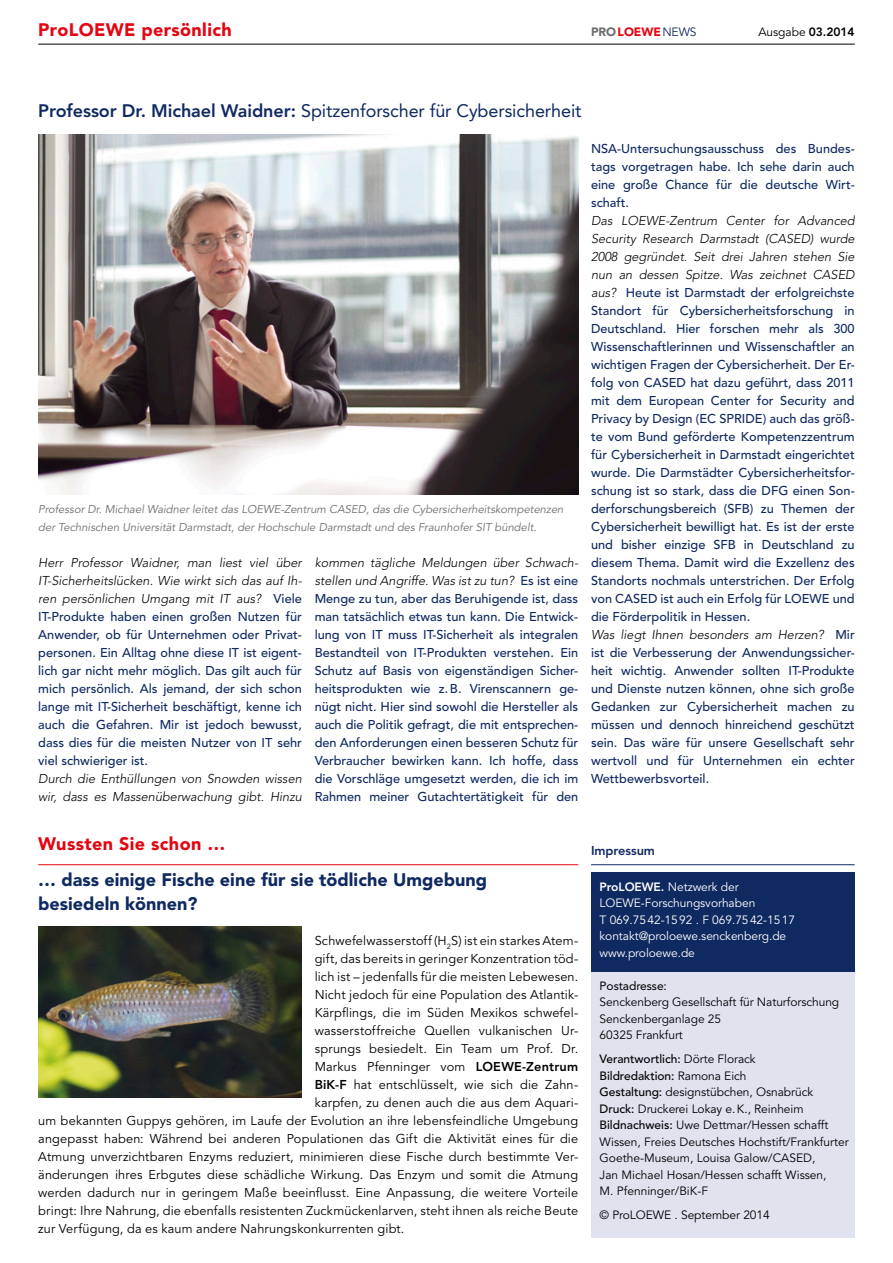
<style>
.page{position:relative;width:893px;height:1263px;background:#fff}
.page>*{position:absolute;margin:0;border:0;box-sizing:border-box;transform-origin:0 0}
.t1{font:18px "Avenir LT Std";letter-spacing:-.005em;color:#0f2961}
.t2{font:900 18px/24px "Avenir LT Std";color:#0f2961}
.t3{font:900 18px "Avenir LT Std";letter-spacing:.02em;color:#e30512}
.t4{font:500 12.75px/18px "Avenir LT Std";color:#0f2961;text-align:justify}
.Head_news{font:12.75px "Avenir LT Std";letter-spacing:.01em;color:#000}
.t5{font:italic 300 12.75px/18px "Avenir LT Std";color:#000}
.t6{font:800 12.75px "Avenir LT Std";letter-spacing:-.005em;color:#0f2961}
.t7{font:12px/16.5px "Avenir LT Std";letter-spacing:-.005em;color:#000}
.t8{font:12px/16.5px "Avenir LT Std";letter-spacing:-.005em;color:#fff}
.t9{font:500 12px "Avenir LT Std";letter-spacing:-.005em;color:#000}
.t10{font:900 12px "Avenir LT Std";letter-spacing:-.005em;color:#e30512}
.t11{font:12px "Avenir LT Std";letter-spacing:-.005em;color:#000}
.t12{font:italic 11.25px/18px "Avenir LT Std";color:#6e6e6e}
.s1{color:#6e6e6e}
.s2{font-weight:400;color:#0f2961}
.s3{font-weight:800}
.s4{font-weight:300;font-style:italic;color:#000}
.s5{font-weight:400}
.s6{font-weight:500}
</style>
<div class="page">
<img style="left:38px;top:135px;width:540px;height:360px">
<hr style="left:38px;top:44px;width:817px;height:1px;background:#000">
<div style="left:591px;top:891px;width:264px;height:346px;background:#e0e2ee"></div>
<div style="left:591px;top:873px;width:264px;height:99px;background:#0f2961"></div>
<hr style="left:591px;top:864px;width:264px;height:1px;background:#0f2961">
<hr style="left:38px;top:864px;width:540px;height:1px;background:#e30512">
<img style="left:38px;top:927px;width:264px;height:170px">
<p class="t3" style="left:38px;top:19px;width:195px">ProLOEWE persönlich</p>
<p class="t10" style="left:591px;top:24px;width:107px"><span class="s1">PRO</span>LOEWE<span class="s2">NEWS</span></p>
<p class="t7" style="left:758px;top:24px;width:98px">Ausgabe <span class="s3">03.2014</span></p>
<p class="t1" style="left:38px;top:100px;width:545px"><span class="s3">Professor Dr. Michael Waidner:</span> Spitzenforscher für Cybersicherheit</p>
<p class="t12" style="left:38px;top:500px;width:527px">Professor Dr. Michael Waidner leitet das LOEWE-Zentrum CASED, das die Cybersicherheitskompetenzen der Technischen Universität Darmstadt, der Hochschule Darmstadt und des Fraunhofer SIT bündelt.</p>
<p class="t4" style="left:38px;top:553px;width:265px"><span class="s4">Herr Professor Waidner, man liest viel über IT-Sicherheitslücken. Wie wirkt sich das auf Ih&shy;ren persönlichen Umgang mit IT aus?</span> Viele IT-Produkte haben einen großen Nutzen für Anwender, ob für Unternehmen oder Privat&shy;personen. Ein Alltag ohne diese IT ist eigent&shy;lich gar nicht mehr möglich. Das gilt auch für mich persönlich. Als jemand, der sich schon lange mit IT-Sicherheit beschäftigt, kenne ich auch die Gefahren. Mir ist jedoch bewusst, dass dies für die meisten Nutzer von IT sehr viel schwieriger ist.</p>
<p class="t5" style="left:38px;top:769px;width:265px">Durch die Enthüllungen von Snowden wissen wir, dass es Massenüberwachung gibt. Hinzu</p>
<p class="t4" style="left:315px;top:553px;width:265px"><span class="s4">kommen tägliche Meldungen über Schwach&shy;stellen und Angriffe. Was ist zu tun?</span> Es ist eine Menge zu tun, aber das Beruhigende ist, dass man tatsächlich etwas tun kann. Die Entwick&shy;lung von IT muss IT-Sicherheit als integralen Bestandteil von IT-Produkten verstehen. Ein Schutz auf Basis von eigenständigen Sicher&shy;heitsprodukten wie z.B. Virenscannern ge&shy;nügt nicht. Hier sind sowohl die Hersteller als auch die Politik gefragt, die mit entsprechen&shy;den Anforderungen einen besseren Schutz für Verbraucher bewirken kann. Ich hoffe, dass die Vorschläge umgesetzt werden, die ich im Rahmen meiner Gutachtertätigkeit für den</p>
<p class="t4" style="left:591px;top:139px;width:265px">NSA-Untersuchungsausschuss des Bundes&shy;tags vorgetragen habe. Ich sehe darin auch eine große Chance für die deutsche Wirt&shy;schaft.</p>
<p class="t4" style="left:591px;top:211px;width:265px"><span class="s4">Das LOEWE-Zentrum Center for Advanced Security Research Darmstadt (CASED) wurde 2008 gegründet. Seit drei Jahren stehen Sie nun an dessen Spitze. Was zeichnet CASED aus?</span> Heute ist Darmstadt der erfolgreichste Standort für Cybersicherheitsforschung in Deutschland. Hier forschen mehr als 300<br>Wissenschaftlerinnen und Wissenschaftler an wichtigen Fragen der Cybersicherheit. Der Er&shy;folg von CASED hat dazu geführt, dass 2011 mit dem European Center for Security and Privacy by Design (EC SPRIDE) auch das größ&shy;te vom Bund geförderte Kompetenzzentrum für Cybersicherheit in Darmstadt eingerichtet wurde. Die Darmstädter Cybersicherheitsfor&shy;schung ist so stark, dass die DFG einen Son&shy;derforschungsbereich (SFB) zu Themen der Cybersicherheit bewilligt hat. Es ist der erste und bisher einzige SFB in Deutschland zu diesem Thema. Damit wird die Exzellenz des Standorts nochmals unterstrichen. Der Erfolg von CASED ist auch ein Erfolg für LOEWE und die Förderpolitik in Hessen.</p>
<p class="t4" style="left:591px;top:625px;width:265px"><span class="s4">Was liegt Ihnen besonders am Herzen?</span> Mir ist die Verbesserung der Anwendungssicher&shy;heit wichtig. Anwender sollten IT-Produkte und Dienste nutzen können, ohne sich große Gedanken zur Cybersicherheit machen zu müssen und dennoch hinreichend geschützt sein. Das wäre für unsere Gesellschaft sehr wertvoll und für Unternehmen ein echter Wettbewerbsvorteil.</p>
<p class="t3" style="left:38px;top:833px;width:189px">Wussten Sie schon …</p>
<p class="t2" style="left:38px;top:868px;width:450px">… dass einige Fische eine für sie tödliche Umgebung besiedeln können?</p>
<p class="Head_news" style="left:315px;top:933px;width:265px">Schwefelwasserstoff (H<sub>2</sub>S) ist ein starkes Atem-</p>
<p class="Head_news" style="left:315px;top:951px;width:265px">gift, das bereits in geringer Konzentration töd-</p>
<p class="Head_news" style="left:315px;top:969px;width:265px">lich ist – jedenfalls für die meisten Lebewesen.</p>
<p class="Head_news" style="left:315px;top:987px;width:265px">Nicht jedoch für eine Population des Atlantik-</p>
<p class="Head_news" style="left:315px;top:1005px;width:265px">Kärpflings, die im Süden Mexikos schwefel-</p>
<p class="Head_news" style="left:315px;top:1023px;width:265px">wasserstoffreiche Quellen vulkanischen Ur-</p>
<p class="Head_news" style="left:315px;top:1041px;width:265px">sprungs besiedelt. Ein Team um Prof. Dr.</p>
<p class="Head_news" style="left:315px;top:1059px;width:265px">Markus Pfenninger vom <span class="s3">LOEWE-Zentrum</span></p>
<p class="Head_news" style="left:315px;top:1077px;width:265px"><span class="s3">BiK-F</span> hat entschlüsselt, wie sich die Zahn-</p>
<p class="Head_news" style="left:315px;top:1095px;width:265px">karpfen, zu denen auch die aus dem Aquari-</p>
<p class="Head_news" style="left:38px;top:1113px;width:541px">um bekannten Guppys gehören, im Laufe der Evolution an ihre lebensfeindliche Umgebung</p>
<p class="Head_news" style="left:38px;top:1131px;width:541px">angepasst haben: Während bei anderen Populationen das Gift die Aktivität eines für die</p>
<p class="Head_news" style="left:38px;top:1149px;width:541px">Atmung unverzichtbaren Enzyms reduziert, minimieren diese Fische durch bestimmte Ver-</p>
<p class="Head_news" style="left:38px;top:1167px;width:541px">änderungen ihres Erbgutes diese schädliche Wirkung. Das Enzym und somit die Atmung</p>
<p class="Head_news" style="left:38px;top:1185px;width:541px">werden dadurch nur in geringem Maße beeinflusst. Eine Anpassung, die weitere Vorteile</p>
<p class="Head_news" style="left:38px;top:1203px;width:541px">bringt: Ihre Nahrung, die ebenfalls resistenten Zuckmückenlarven, steht ihnen als reiche Beute</p>
<p class="Head_news" style="left:38px;top:1221px;width:368px">zur Verfügung, da es kaum andere Nahrungskonkurrenten gibt.</p>
<p class="t6" style="left:591px;top:843px;width:65px">Impressum</p>
<p class="t8" style="left:600px;top:878px;width:157px"><span class="s3">ProLOEWE.</span> Netzwerk der<br>LOEWE-Forschungsvorhaben</p>
<p class="t8" style="left:600px;top:911px;width:197px">T 069.7542-1592 . F 069.7542-1517</p>
<p class="t8" style="left:600px;top:928px;width:188px">kontakt@proloewe.senckenberg.de</p>
<p class="t8" style="left:600px;top:944px;width:97px">www.proloewe.de</p>
<p class="t11" style="left:600px;top:978px;width:69px">Postadresse:</p>
<p class="t7" style="left:600px;top:994px;width:241px">Senckenberg Gesellschaft für Naturforschung</p>
<p class="t7" style="left:600px;top:1010px;width:123px">Senckenberganlage 25</p>
<p class="t7" style="left:600px;top:1027px;width:85px">60325 Frankfurt</p>
<p class="t9" style="left:600px;top:1052px;width:158px">Verantwortlich: <span class="s5">Dörte Florack</span></p>
<p class="t9" style="left:600px;top:1068px;width:148px">Bildredaktion: <span class="s5">Ramona Eich</span></p>
<p class="t7" style="left:600px;top:1084px;width:215px"><span class="s6">Gestaltung:</span> designstübchen, Osnabrück</p>
<p class="t7" style="left:600px;top:1100px;width:206px"><span class="s6">Druck:</span> Druckerei Lokay e.K., Reinheim</p>
<p class="t7" style="left:600px;top:1117px;width:251px"><span class="s6">Bildnachweis:</span> Uwe Dettmar/Hessen schafft Wissen, Freies Deutsches Hochstift/Frankfurter Goethe-Museum, Louisa Galow/CASED,<br>Jan Michael Hosan/Hessen schafft Wissen,<br>M. Pfenninger/BiK-F</p>
<p class="t7" style="left:600px;top:1207px;width:172px">© ProLOEWE . September 2014</p>
</div>
